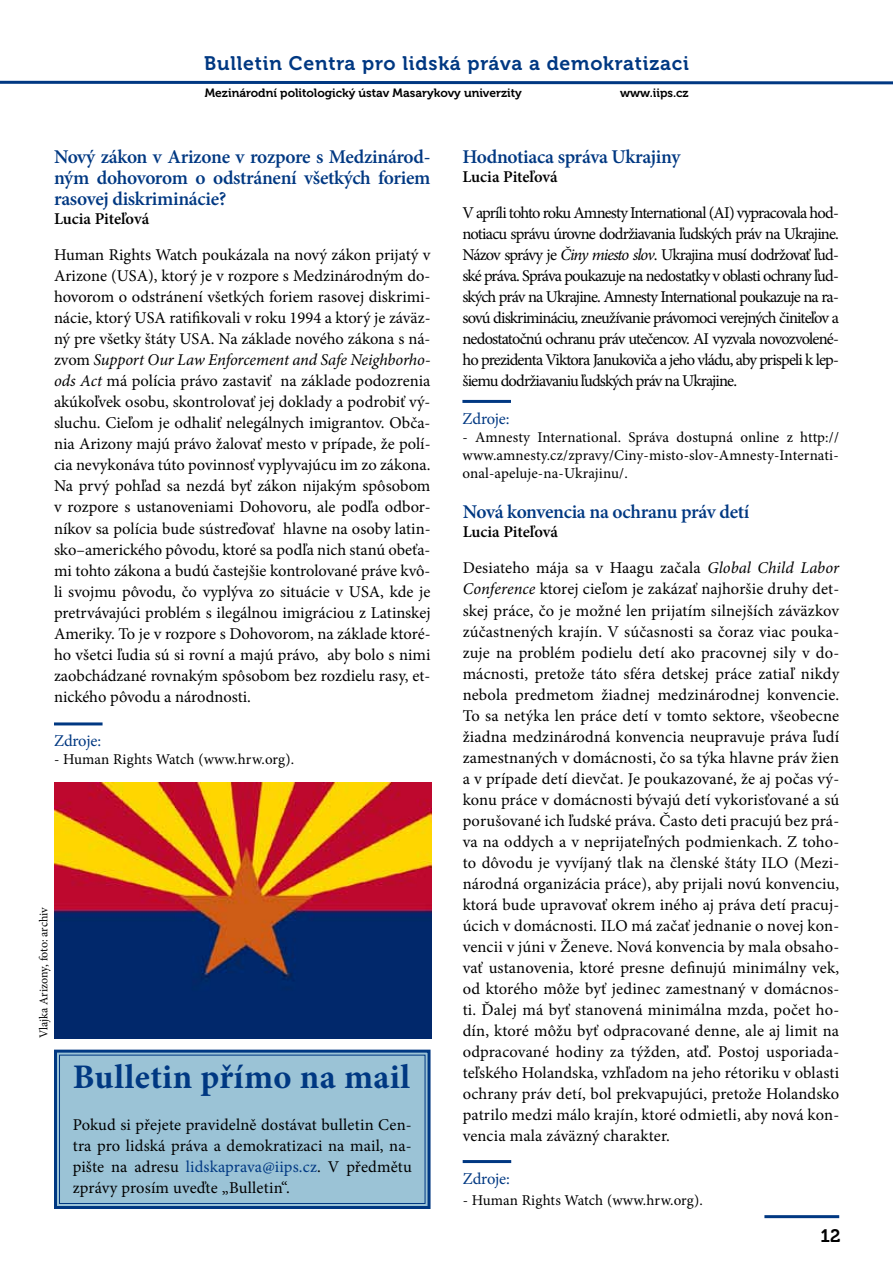
<style>
.page{position:relative;width:893px;height:1263px;background:#fff}
.page>*{position:absolute;margin:0;border:0;box-sizing:border-box;transform-origin:0 0}
.t1{font:700 34.5px "Minion Pro";letter-spacing:.01em;color:#003882}
.t2{font:600 19.5px/21px "Minion Pro";letter-spacing:-.015em;color:#003882;text-align:justify}
.t3{font:19.5px "Museo 700";letter-spacing:.04em;color:#003882}
.t4{font:18px "Museo 700";color:#000}
.t5{font:16.5px/21px "Minion Pro";color:#000;text-align:justify}
.t6{font:600 16.5px "Minion Pro";letter-spacing:-.005em;color:#000}
.t7{font:16.5px "Minion Pro";letter-spacing:-.01em;color:#003882}
.t8{font:15px/18px "Minion Pro";letter-spacing:.005em;color:#000;text-align:justify}
.t9{font:12px "Museo 700";color:#000}
.t10{font:12px "Minion Pro";letter-spacing:-.005em;color:#000}
.s1{font-style:italic}
.s2{color:#003882}
.s3{font-weight:600}
</style>
<div class="page">
<hr style="left:764px;top:1215px;width:75px;height:3px;background:#003882">
<svg style="left:0;top:80px;width:893px;height:5px"></svg>
<hr style="left:54px;top:722px;width:49px;height:3px;background:#003882">
<hr style="left:463px;top:1160px;width:48px;height:3px;background:#003882">
<img style="left:54px;top:782px;width:378px;height:256px">
<div style="left:54px;top:1049px;width:377px;height:160px;background:#9bc3d6"></div>
<div style="left:59px;top:1054px;width:367px;height:150px;border:1px solid #003882"></div>
<hr style="left:462px;top:400px;width:49px;height:3px;background:#003882">
<p class="t3" style="left:204px;top:52px;width:486px">Bulletin Centra pro lidská práva a demokratizaci</p>
<p class="t9" style="left:205px;top:87px;width:318px">Mezinárodní politologický ústav Masarykovy univerzity</p>
<p class="t9" style="left:620px;top:87px;width:70px">www.iips.cz</p>
<p class="t2" style="left:54px;top:146px;width:378px">Nový zákon v Arizone v rozpore s Medzinárod&shy;ným dohovorom o odstránení všetkých foriem rasovej diskriminácie?</p>
<p class="t6" style="left:54px;top:208px;width:97px">Lucia Piteľová</p>
<p class="t5" style="left:54px;top:245px;width:378px">Human Rights Watch poukázala na nový zákon prijatý v Arizone (USA), ktorý je v rozpore s Medzinárodným do&shy;hovorom o odstránení všetkých foriem rasovej diskrimi&shy;nácie, ktorý USA ratifikovali v roku 1994 a ktorý je záväz&shy;ný pre všetky štáty USA. Na základe nového zákona s ná&shy;zvom <span class="s1">Support Our Law Enforcement and Safe Neighborho&shy;ods Act</span> má polícia právo zastaviť na základe podozrenia akúkoľvek osobu, skontrolovať jej doklady a podrobiť vý&shy;sluchu. Cieľom je odhaliť nelegálnych imigrantov. Obča&shy;nia Arizony majú právo žalovať mesto v prípade, že polí&shy;cia nevykonáva túto povinnosť vyplyvajúcu im zo zákona.<br>Na prvý pohľad sa nezdá byť zákon nijakým spôsobom v rozpore s ustanoveniami Dohovoru, ale podľa odbor&shy;níkov sa polícia bude sústreďovať hlavne na osoby latin&shy;sko–amerického pôvodu, ktoré sa podľa nich stanú obeťa&shy;mi tohto zákona a budú častejšie kontrolované práve kvô&shy;li svojmu pôvodu, čo vyplýva zo situácie v USA, kde je pretrvávajúci problém s ilegálnou imigráciou z Latinskej Ameriky. To je v rozpore s Dohovorom, na základe ktoré&shy;ho všetci ľudia sú si rovní a majú právo, aby bolo s nimi zaobchádzané rovnakým spôsobom bez rozdielu rasy, et&shy;nického pôvodu a národnosti.</p>
<p class="t7" style="left:54px;top:730px;width:49px">Zdroje:</p>
<p class="t8" style="left:54px;top:751px;width:242px">- Human Rights Watch (www.hrw.org).</p>
<p class="t10" style="left:36px;top:1038px;width:133px;rotate:-90deg">Vlajka Arizony, foto: archiv</p>
<h1 class="t1" style="left:73px;top:1052px;width:339px">Bulletin přímo na mail</h1>
<p class="t5" style="left:73px;top:1114px;width:340px">Pokud si přejete pravidelně dostávat bulletin Cen&shy;tra pro lidská práva a demokratizaci na mail, na&shy;pište na adresu <span class="s2">lidskaprava@iips.cz</span>. V předmětu zprávy prosím uveďte „Bulletin“.</p>
<p class="t2" style="left:462px;top:146px;width:219px">Hodnotiaca správa Ukrajiny</p>
<p class="t6" style="left:462px;top:166px;width:97px">Lucia Piteľová</p>
<p class="t5" style="left:462px;top:203px;width:378px">V apríli tohto roku Amnesty International (AI) vypracovala hod&shy;notiacu správu úrovne dodržiavania ľudských práv na Ukrajine.<br>Názov správy je <span class="s1">Činy miesto slov</span>. Ukrajina musí dodržovať ľud&shy;ské práva. Správa poukazuje na nedostatky v oblasti ochrany ľud&shy;ských práv na Ukrajine. Amnesty International poukazuje na ra&shy;sovú diskrimináciu, zneužívanie právomoci verejných činiteľov a nedostatočnú ochranu práv utečencov. AI vyzvala novozvolené&shy;ho prezidenta Viktora Janukoviča a jeho vládu, aby prispeli k lep&shy;šiemu dodržiavaniu ľudských práv na Ukrajine.</p>
<p class="t7" style="left:462px;top:408px;width:49px">Zdroje:</p>
<p class="t8" style="left:462px;top:428px;width:378px">- Amnesty International. Správa dostupná online z http:// www.amnesty.cz/zpravy/Ciny-misto-slov-Amnesty-Internati&shy;onal-apeluje-na-Ukrajinu/.</p>
<p class="t2" style="left:463px;top:501px;width:288px">Nová konvencia na ochranu práv detí</p>
<p class="t5" style="left:463px;top:514px;width:378px;line-height:36px"><span class="s3">Lucia Piteľová<br></span>Desiateho mája sa v Haagu začala <span class="s1">Global Child Labor</span></p>
<p class="t5" style="left:463px;top:579px;width:378px"><span class="s1">Conference</span> ktorej cieľom je zakázať najhoršie druhy det&shy;skej práce, čo je možné len prijatím silnejších záväzkov zúčastnených krajín. V súčasnosti sa čoraz viac pouka&shy;zuje na problém podielu detí ako pracovnej sily v do&shy;mácnosti, pretože táto sféra detskej práce zatiaľ nikdy nebola predmetom žiadnej medzinárodnej konvencie.<br>To sa netýka len práce detí v tomto sektore, všeobecne žiadna medzinárodná konvencia neupravuje práva ľudí zamestnaných v domácnosti, čo sa týka hlavne práv žien a v prípade detí dievčat. Je poukazované, že aj počas vý&shy;konu práce v domácnosti bývajú detí vykorisťované a sú porušované ich ľudské práva. Často deti pracujú bez prá&shy;va na oddych a v neprijateľných podmienkach. Z toho&shy;to dôvodu je vyvíjaný tlak na členské štáty ILO (Mezi&shy;národná organizácia práce), aby prijali novú konvenciu, ktorá bude upravovať okrem iného aj práva detí pracuj&shy;úcich v domácnosti. ILO má začať jednanie o novej kon&shy;vencii v júni v Ženeve. Nová konvencia by mala obsaho&shy;vať ustanovenia, ktoré presne definujú minimálny vek, od ktorého môže byť jedinec zamestnaný v domácnos&shy;ti. Ďalej má byť stanovená minimálna mzda, počet ho&shy;dín, ktoré môžu byť odpracované denne, ale aj limit na odpracované hodiny za týžden, atď. Postoj usporiada&shy;teľského Holandska, vzhľadom na jeho rétoriku v oblasti ochrany práv detí, bol prekvapujúci, pretože Holandsko patrilo medzi málo krajín, ktoré odmietli, aby nová kon&shy;vencia mala záväzný charakter.</p>
<p class="t7" style="left:463px;top:1168px;width:49px">Zdroje:</p>
<p class="t8" style="left:463px;top:1191px;width:242px">- Human Rights Watch (www.hrw.org).</p>
<p class="t4" style="left:821px;top:1226px;width:22px">12</p>
</div>
